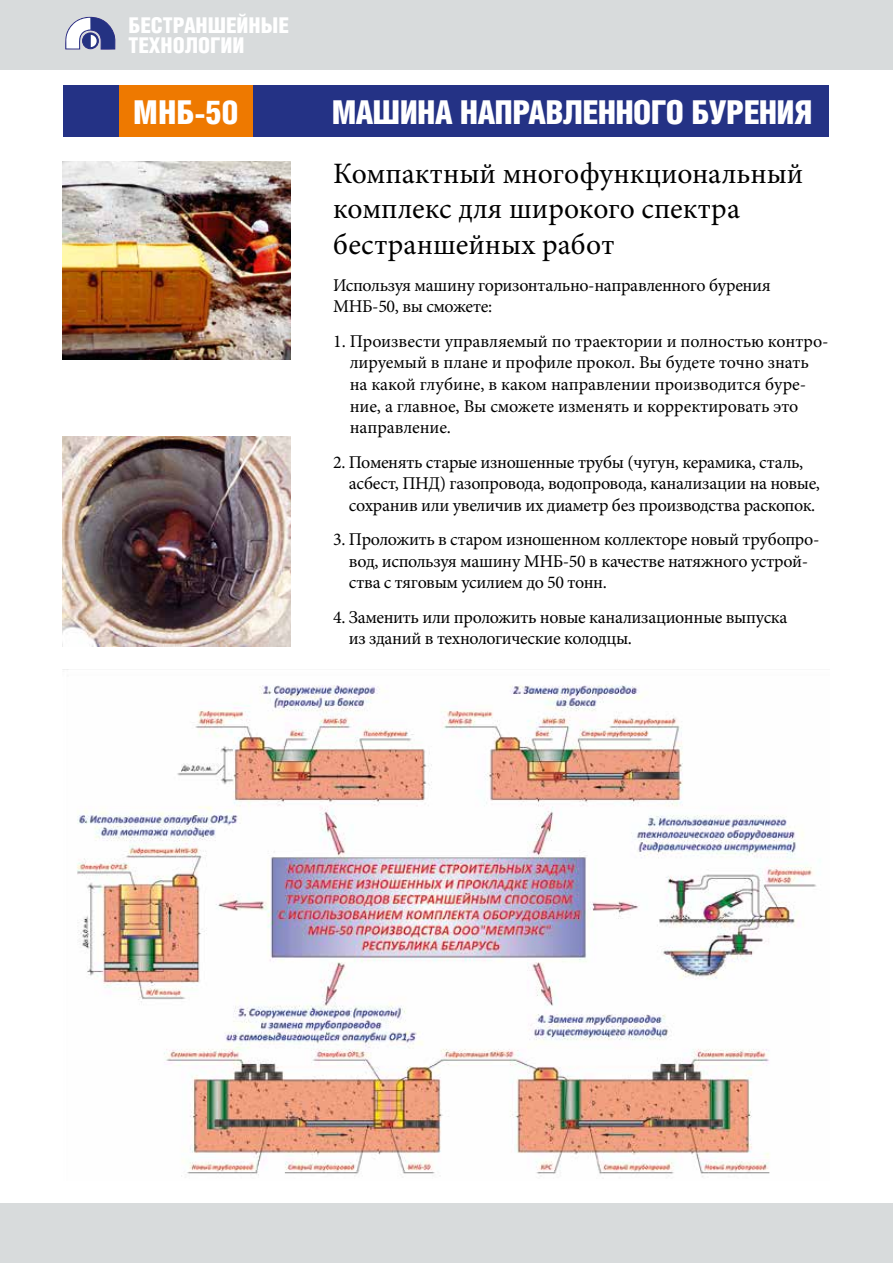
<style>
.page{position:relative;width:893px;height:1263px;background:#fff}
.page>*{position:absolute;margin:0;border:0;box-sizing:border-box;transform-origin:0 0}
.t1{font:33px "Helios Cond Black C";letter-spacing:-.02em;color:#fff}
.t2{font:29.55px/35.5px "Minion Pro";color:#000}
.t3{font:21.9px/20.1px "Helios Cond Black C";color:#fff}
.t4{font:18px/21.6px "Minion Pro";letter-spacing:-.02em;color:#000}
</style>
<div class="page">
<div style="left:0;top:0;width:893px;height:70px;background:#d8dbdc"></div>
<div style="left:0;top:1203px;width:893px;height:60px;background:#d8dbdc"></div>
<svg style="left:66px;top:17px;width:49px;height:32px"></svg>
<div style="left:64px;top:85px;width:765px;height:52px;background:#243285"></div>
<div style="left:119px;top:85px;width:134px;height:52px;background:#ee7900"></div>
<img style="left:63px;top:161px;width:228px;height:199px">
<img style="left:63px;top:437px;width:228px;height:209px">
<img style="left:77px;top:685px;width:743px;height:492px">
<p class="t3" style="left:128px;top:15px;width:162px">Бестраншейные технологии</p>
<h1 class="t1" style="left:133px;top:94px;width:107px">МНБ-50</h1>
<h1 class="t1" style="left:332px;top:94px;width:482px">Машина направленного бурения</h1>
<h2 class="t2" style="left:333px;top:156px;width:472px">Компактный многофункциональный комплекс для широкого спектра бестраншейных работ</h2>
<p class="t4" style="left:333px;top:274px;width:439px">Используя машину горизонтально-направленного бурения<br>МНБ-50, вы сможете:</p>
<p class="t4" style="left:350px;top:330px;width:480px;text-indent:-17px">1. Произвести управляемый по траектории и полностью контро&shy;лируемый в плане и профиле прокол. Вы будете точно знать на какой глубине, в каком направлении производится буре&shy;ние, а главное, Вы сможете изменять и корректировать это направление.</p>
<p class="t4" style="left:349px;top:451px;width:473px;text-indent:-16px">2. Поменять старые изношенные трубы (чугун, керамика, сталь, асбест, ПНД) газопровода, водопровода, канализации на новые, сохранив или увеличив их диаметр без производства раскопок.</p>
<p class="t4" style="left:349px;top:529px;width:472px;text-indent:-16px">3. Проложить в старом изношенном коллекторе новый трубопро&shy;вод, используя машину МНБ-50 в качестве натяжного устрой&shy;ства с тяговым усилием до 50 тонн.</p>
<p class="t4" style="left:349px;top:606px;width:440px;text-indent:-16px">4. Заменить или проложить новые канализационные выпуска из зданий в технологические колодцы.</p>
</div>
